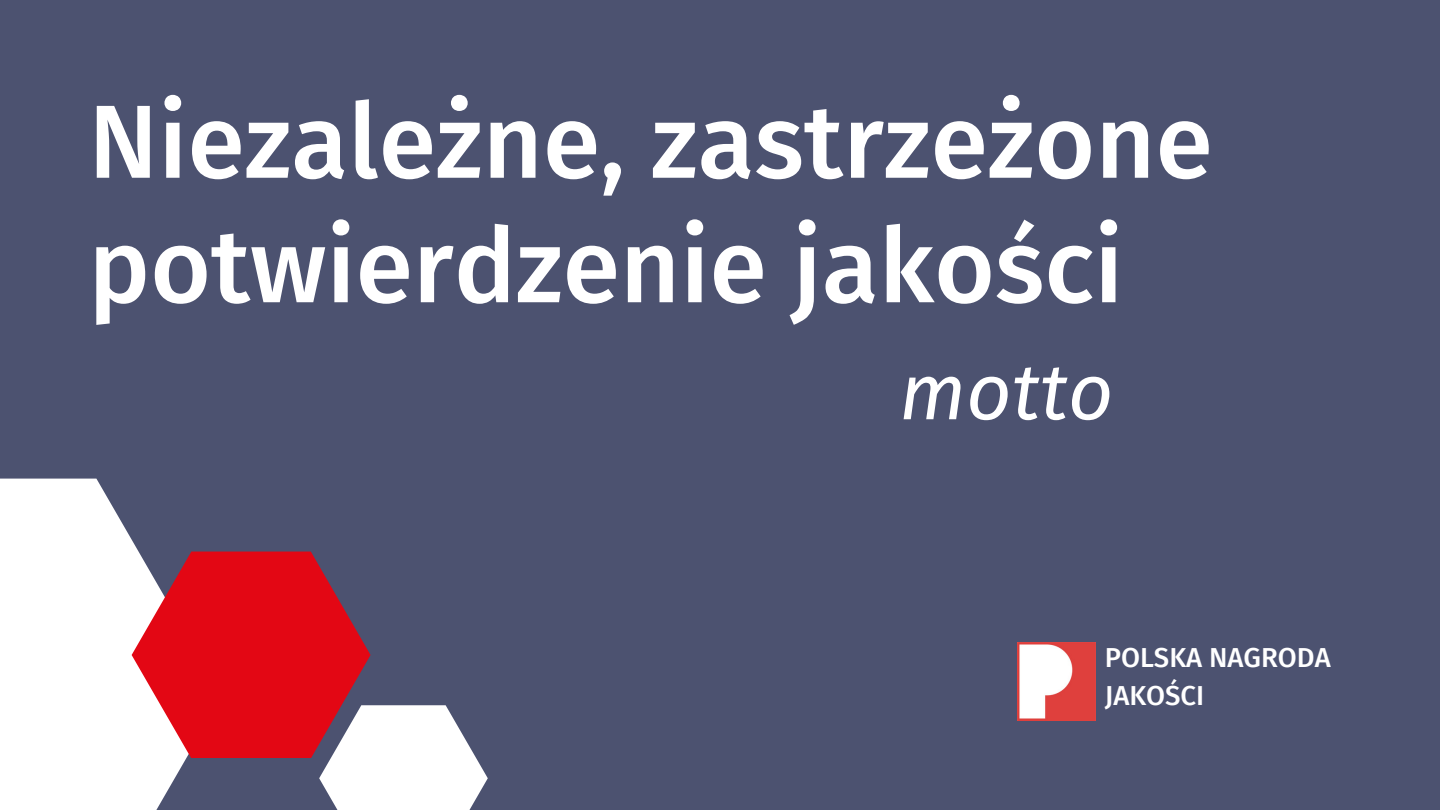
<style>
.page{position:relative;width:1440px;height:810px;background:#4c5270}
.page>*{position:absolute;margin:0;border:0;box-sizing:border-box;transform-origin:0 0}
.t1{font:500 104px/124.5px "Fira Sans";color:#fff}
.t2{font:italic 79px "Fira Sans";color:#fff}
.t3{font:500 27.5px/37.8px "Fira Sans";color:#fff}
</style>
<div class="page">
<svg style="left:0;top:479px;width:222px;height:331px;fill:#fff"></svg>
<svg style="left:132px;top:552px;width:239px;height:206px;background:#d52836"></svg>
<svg style="left:319px;top:705px;width:169px;height:105px"></svg>
<img style="left:1017px;top:642px;width:78px;height:78px">
<h1 class="t1" style="left:88px;top:81px;width:1126px">Niezależne, zastrzeżone potwierdzenie jakości</h1>
<p class="t2" style="left:899px;top:345px;width:216px">motto</p>
<h2 class="t3" style="left:1105px;top:639px;width:228px">POLSKA NAGRODA<br>JAKOŚCI</h2>
</div>
